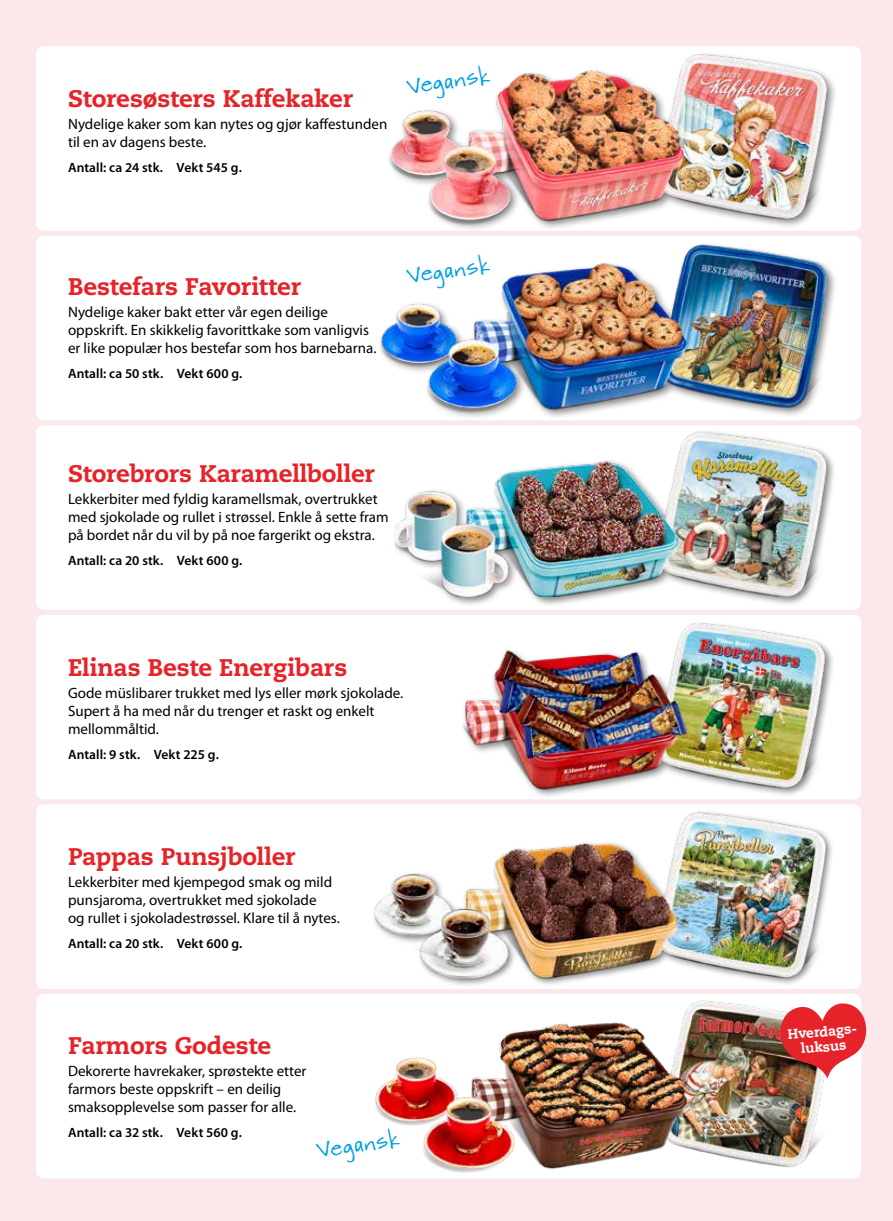
<style>
.page{position:relative;width:893px;height:1221px;background:#fff}
.page>*{position:absolute;margin:0;border:0;box-sizing:border-box;transform-origin:0 0}
.t1{font:800 24px "Caecilia LT Std";letter-spacing:-.005em;color:#e52329}
.t2{font:24px "Wordy Diva";color:#009fe3}
.t3{font:15px/18px "Myriad Pro";color:#000}
.t4{font:800 13.65px/15.1px "Caecilia LT Std";color:#fff;text-align:center}
.t5{font:600 13.5px "Myriad Pro";letter-spacing:.005em;color:#000}
</style>
<div class="page">
<div style="left:0;top:0;width:893px;height:1220px;background:#fce8ea"></div>
<div style="left:36px;top:46px;width:825px;height:185px;background:#fff;border-radius:7px"></div>
<div style="left:36px;top:236px;width:825px;height:184px;background:#fff;border-radius:7px"></div>
<div style="left:36px;top:425px;width:825px;height:185px;background:#fff;border-radius:7px"></div>
<div style="left:36px;top:614px;width:825px;height:185px;background:#fff;border-radius:7px"></div>
<div style="left:36px;top:804px;width:825px;height:184px;background:#fff;border-radius:7px"></div>
<div style="left:36px;top:993px;width:825px;height:185px;background:#fff;border-radius:7px"></div>
<div style="left:392px;top:428px;width:444px;height:179px;background:#000;opacity:.5"></div>
<img style="left:396px;top:452px;width:440px;height:144px">
<img style="left:375px;top:811px;width:457px;height:174px">
<div style="left:460px;top:620px;width:375px;height:179px;background:#000;opacity:.5"></div>
<img style="left:460px;top:620px;width:375px;height:172px">
<img style="left:375px;top:1000px;width:453px;height:173px">
<svg style="left:780px;top:1002px;width:87px;height:76px"></svg>
<img style="left:381px;top:264px;width:480px;height:188px">
<img style="left:389px;top:53px;width:472px;height:211px">
<h1 class="t1" style="left:68px;top:84px;width:287px">Storesøsters Kaffekaker</h1>
<p class="t3" style="left:68px;top:115px;width:321px">Nydelige kaker som kan nytes og gjør kaffestunden til en av dagens beste.</p>
<p class="t5" style="left:68px;top:160px;width:175px">Antall: ca 24 stk. Vekt 545 g.</p>
<h1 class="t2" style="left:406px;top:71px;width:83px;rotate:-8deg">Vegansk</h1>
<h1 class="t1" style="left:68px;top:272px;width:234px">Bestefars Favoritter</h1>
<p class="t3" style="left:68px;top:303px;width:310px">Nydelige kaker bakt etter vår egen deilige oppskrift. En skikkelig favorittkake som vanligvis er like populær hos bestefar som hos barnebarna.</p>
<p class="t5" style="left:68px;top:366px;width:176px">Antall: ca 50 stk. Vekt 600 g.</p>
<h1 class="t2" style="left:406px;top:261px;width:83px;rotate:-8deg">Vegansk</h1>
<h1 class="t1" style="left:68px;top:459px;width:308px">Storebrors Karamellboller</h1>
<p class="t3" style="left:68px;top:490px;width:322px">Lekkerbiter med fyldig karamellsmak, overtrukket med sjokolade og rullet i strøssel. Enkle å sette fram på bordet når du vil by på noe fargerikt og ekstra.</p>
<p class="t5" style="left:68px;top:553px;width:176px">Antall: ca 20 stk. Vekt 600 g.</p>
<h1 class="t1" style="left:68px;top:652px;width:281px">Elinas Beste Energibars</h1>
<p class="t3" style="left:68px;top:684px;width:337px">Gode müslibarer trukket med lys eller mørk sjokolade.<br>Supert å ha med når du trenger et raskt og enkelt mellommåltid.</p>
<p class="t5" style="left:68px;top:746px;width:152px">Antall: 9 stk. Vekt 225 g.</p>
<h1 class="t1" style="left:68px;top:841px;width:229px">Pappas Punsjboller</h1>
<p class="t3" style="left:68px;top:873px;width:273px">Lekkerbiter med kjempegod smak og mild punsjaroma, overtrukket med sjokolade<br>og rullet i sjokoladestrøssel. Klare til å nytes.</p>
<p class="t5" style="left:68px;top:936px;width:176px">Antall: ca 20 stk. Vekt 600 g.</p>
<h1 class="t1" style="left:68px;top:1030px;width:205px">Farmors Godeste</h1>
<p class="t3" style="left:68px;top:1062px;width:240px">Dekorerte havrekaker, sprøstekte etter farmors beste oppskrift – en deilig smaksopplevelse som passer for alle.</p>
<p class="t5" style="left:68px;top:1124px;width:175px">Antall: ca 32 stk. Vekt 560 g.</p>
<h1 class="t2" style="left:316px;top:1134px;width:83px;rotate:-8deg">Vegansk</h1>
<p class="t4" style="left:787px;top:1027px;width:72px;rotate:-5deg">Hverdags&shy;luksus</p>
</div>
